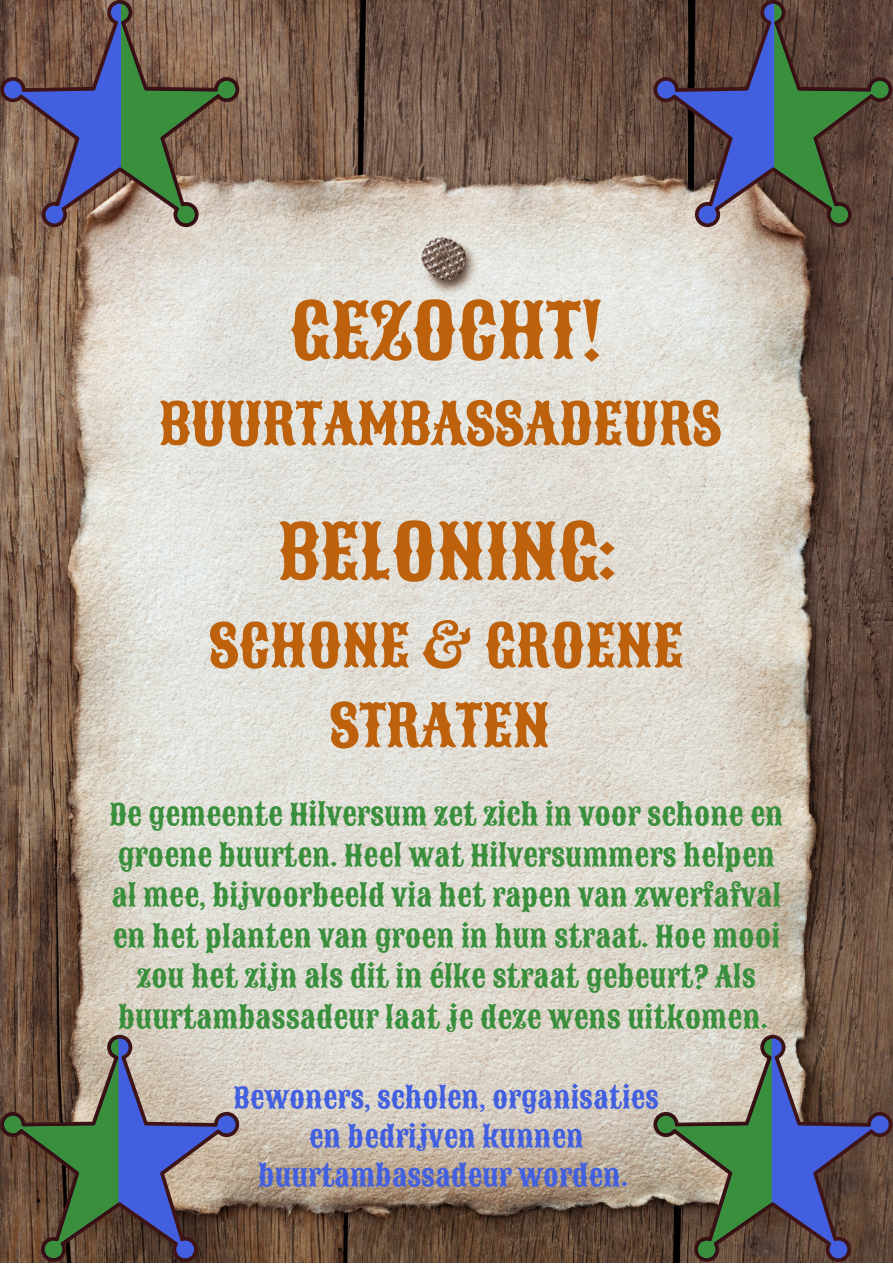
<style>
.page{position:relative;width:893px;height:1264px;background:#fff}
.page>*{position:absolute;margin:0;border:0;box-sizing:border-box;transform-origin:0 0}
.t1{font:75px "Sancreek";color:#bd610d}
.t2{font:57.6px/79.8px "Sancreek";color:#bd610d;text-align:center}
.t3{font:57px "Sancreek";color:#bd610d}
.t4{font:29.4px/40.5px "Sancreek";color:#398f3c;text-align:center}
.t5{font:28.65px/39.3px "Sancreek";color:#415fdf;text-align:center}
</style>
<div class="page">
<img style="left:0;top:0;width:892px;height:1262px">
<svg style="left:0;top:1034px;width:239px;height:227px;background:#858097"></svg>
<svg style="left:2px;top:1036px;width:116px;height:224px;background:#5e613f"></svg>
<svg style="left:653px;top:1034px;width:239px;height:227px;background:#5c526a"></svg>
<svg style="left:655px;top:1036px;width:116px;height:224px;background:#859172"></svg>
<svg style="left:653px;top:0;width:239px;height:227px;background:#5f546d"></svg>
<svg style="left:774px;top:2px;width:116px;height:223px;background:#505437"></svg>
<svg style="left:0;top:0;width:239px;height:227px;background:#6c5d72"></svg>
<svg style="left:121px;top:2px;width:116px;height:223px;background:#757855"></svg>
<h1 class="t1" style="left:289px;top:280px;width:315px">GEZOCHT!</h1>
<h3 class="t3" style="left:159px;top:385px;width:564px">BUURTAMBASSADEURS</h3>
<h1 class="t1" style="left:278px;top:501px;width:339px">BELONING:</h1>
<h2 class="t2" style="left:209px;top:607px;width:475px">SCHONE &amp; GROENE<br>STRATEN</h2>
<p class="t4" style="left:109px;top:795px;width:675px">De gemeente Hilversum zet zich in voor schone en groene buurten. Heel wat Hilversummers helpen al mee, bijvoorbeeld via het rapen van zwerfafval en het planten van groen in hun straat. Hoe mooi zou het zijn als dit in élke straat gebeurt? Als buurtambassadeur laat je deze wens uitkomen.</p>
<p class="t5" style="left:233px;top:1078px;width:427px">Bewoners, scholen, organisaties en bedrijven kunnen buurtambassadeur worden.</p>
</div>
